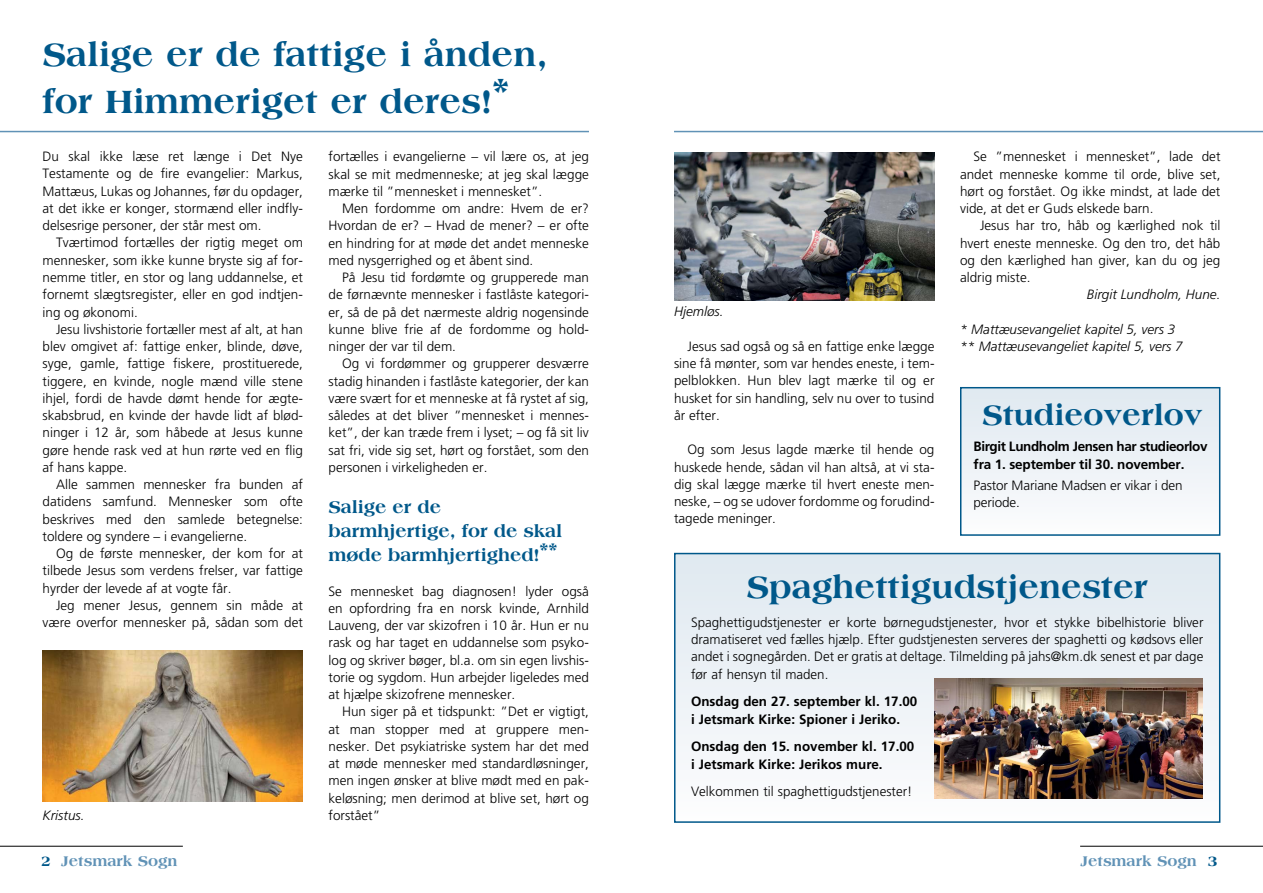
<style>
.page{position:relative;width:1263px;height:893px;background:#fff}
.page>*{position:absolute;margin:0;border:0;box-sizing:border-box;transform-origin:0 0}
.t1{font:800 34.5px/46.5px "Americana";color:#00588a}
.t2{font:800 33px "Americana";color:#00588a}
.t3{font:800 30px "Americana";color:#00588a}
.t4{font:800 18px/24px "Americana";color:#00588a}
.t5{font:800 15px "Americana";color:#6092b6}
.t6{font:300 13.5px/17.2px "Frutiger";color:#000;text-align:justify}
.t7{font:700 13.5px/17.2px "Frutiger";color:#000}
.t8{font:italic 300 13.5px/17.2px "Frutiger";color:#000}
.t9{font:700 13.5px/17.2px "Frutiger";letter-spacing:-.03em;color:#000}
.s1{color:#00588a}
</style>
<div class="page">
<hr style="left:0;top:846px;width:183px;height:1px;background:#000">
<hr style="left:0;top:131px;width:589px;height:1px;background:#6092b6">
<hr style="left:674px;top:131px;width:589px;height:1px;background:#6092b6">
<hr style="left:1080px;top:846px;width:183px;height:1px;background:#000">
<img style="left:43px;top:651px;width:260px;height:151px">
<div style="left:675px;top:554px;width:545px;height:268px;background:linear-gradient(to bottom,#dfe8f0,#fcfcfd)"></div>
<div style="left:674px;top:553px;width:546px;height:270px;border:2px solid #00588a"></div>
<div style="left:961px;top:388px;width:259px;height:147px;background:linear-gradient(to bottom,#dfe8f0,#fcfcfd)"></div>
<div style="left:960px;top:387px;width:260px;height:149px;border:2px solid #00588a"></div>
<img style="left:934px;top:678px;width:268px;height:121px">
<img style="left:674px;top:152px;width:260px;height:149px">
<h1 class="t1" style="left:43px;top:31px;width:507px">Salige er de fattige i ånden, for Himmeriget er deres!*</h1>
<p class="t6" style="left:43px;top:148px;width:262px">Du skal ikke læse ret længe i Det Nye Testamente og de fire evangelier: Markus, Mattæus, Lukas og Johannes, før du opdager, at det ikke er konger, stormænd eller indfly&shy;delsesrige personer, der står mest om.</p>
<p class="t6" style="left:43px;top:234px;width:262px;text-indent:14px">Tværtimod fortælles der rigtig meget om mennesker, som ikke kunne bryste sig af for&shy;nemme titler, en stor og lang uddannelse, et fornemt slægtsregister, eller en god indtjen&shy;ing og økonomi.</p>
<p class="t6" style="left:43px;top:320px;width:262px;text-indent:14px">Jesu livshistorie fortæller mest af alt, at han blev omgivet af: fattige enker, blinde, døve, syge, gamle, fattige fiskere, prostituerede, tiggere, en kvinde, nogle mænd ville stene ihjel, fordi de havde dømt hende for ægte&shy;skabsbrud, en kvinde der havde lidt af blød&shy;ninger i 12 år, som håbede at Jesus kunne gøre hende rask ved at hun rørte ved en flig af hans kappe.</p>
<p class="t6" style="left:43px;top:476px;width:262px;text-indent:14px">Alle sammen mennesker fra bunden af datidens samfund. Mennesker som ofte beskrives med den samlede betegnelse: toldere og syndere – i evangelierne.</p>
<p class="t6" style="left:43px;top:545px;width:262px;text-indent:14px">Og de første mennesker, der kom for at tilbede Jesus som verdens frelser, var fattige hyrder der levede af at vogte får.</p>
<p class="t6" style="left:43px;top:596px;width:262px;text-align:right">Jeg mener Jesus, gennem sin måde at være overfor mennesker på, sådan som det</p>
<p class="t8" style="left:43px;top:807px;width:43px">Kristus.</p>
<p class="t5" style="left:41px;top:852px;width:138px"><span class="s1">2</span> Jetsmark Sogn</p>
<p class="t6" style="left:328px;top:148px;width:262px">fortælles i evangelierne – vil lære os, at jeg skal se mit medmenneske; at jeg skal lægge mærke til ”mennesket i mennesket”.</p>
<p class="t6" style="left:328px;top:200px;width:262px;text-indent:14px">Men fordomme om andre: Hvem de er?<br>Hvordan de er? – Hvad de mener? – er ofte en hindring for at møde det andet menneske med nysgerrighed og et åbent sind.</p>
<p class="t6" style="left:328px;top:269px;width:262px;text-indent:14px">På Jesu tid fordømte og grupperede man de førnævnte mennesker i fastlåste kategori&shy;er, så de på det nærmeste aldrig nogensinde kunne blive frie af de fordomme og hold&shy;ninger der var til dem.</p>
<p class="t6" style="left:328px;top:355px;width:262px;text-indent:14px">Og vi fordømmer og grupperer desværre stadig hinanden i fastlåste kategorier, der kan være svært for et menneske at få rystet af sig, således at det bliver ”mennesket i mennes&shy;ket”, der kan træde frem i lyset; – og få sit liv sat fri, vide sig set, hørt og forstået, som den personen i virkeligheden er.</p>
<h3 class="t4" style="left:328px;top:495px;width:235px">Salige er de barmhjertige, for de skal møde barmhjertighed!**</h3>
<p class="t6" style="left:328px;top:582px;width:262px">Se mennesket bag diagnosen! lyder også en opfordring fra en norsk kvinde, Arnhild Lauveng, der var skizofren i 10 år. Hun er nu rask og har taget en uddannelse som psyko&shy;log og skriver bøger, bl.a. om sin egen livshis&shy;torie og sygdom. Hun arbejder ligeledes med at hjælpe skizofrene mennesker.</p>
<p class="t6" style="left:328px;top:703px;width:262px;text-indent:14px">Hun siger på et tidspunkt: ”Det er vigtigt, at man stopper med at gruppere men&shy;nesker. Det psykiatriske system har det med at møde mennesker med standardløsninger, men ingen ønsker at blive mødt med en pak&shy;keløsning; men derimod at blive set, hørt og forstået”</p>
<p class="t8" style="left:674px;top:303px;width:51px">Hjemløs.</p>
<p class="t6" style="left:674px;top:338px;width:262px;text-indent:14px">Jesus sad også og så en fattige enke lægge sine få mønter, som var hendes eneste, i tem&shy;pelblokken. Hun blev lagt mærke til og er husket for sin handling, selv nu over to tusind år efter.</p>
<p class="t6" style="left:674px;top:441px;width:262px;text-indent:14px">Og som Jesus lagde mærke til hende og huskede hende, sådan vil han altså, at vi sta&shy;dig skal lægge mærke til hvert eneste men&shy;neske, – og se udover fordomme og forudind&shy;tagede meninger.</p>
<p class="t6" style="left:960px;top:148px;width:262px;text-indent:14px">Se ”mennesket i mennesket”, lade det andet menneske komme til orde, blive set, hørt og forstået. Og ikke mindst, at lade det vide, at det er Guds elskede barn.</p>
<p class="t6" style="left:960px;top:217px;width:262px;text-indent:20px">Jesus har tro, håb og kærlighed nok til hvert eneste menneske. Og den tro, det håb og den kærlighed han giver, kan du og jeg aldrig miste.</p>
<p class="t8" style="left:1087px;top:286px;width:135px">Birgit Lundholm, Hune.</p>
<p class="t8" style="left:960px;top:320px;width:224px">* Mattæusevangeliet kapitel 5, vers 3 ** Mattæusevangeliet kapitel 5, vers 7</p>
<h3 class="t3" style="left:982px;top:398px;width:222px">Studieoverlov</h3>
<p class="t9" style="left:973px;top:438px;width:236px">Birgit Lundholm Jensen har studieorlov fra 1. september til 30. november.</p>
<p class="t6" style="left:973px;top:477px;width:211px">Pastor Mariane Madsen er vikar i den periode.</p>
<h2 class="t2" style="left:746px;top:567px;width:403px">Spaghettigudstjenester</h2>
<p class="t6" style="left:691px;top:613px;width:514px">Spaghettigudstjenester er korte børnegudstjenester, hvor et stykke bibelhistorie bliver dramatiseret ved fælles hjælp. Efter gudstjenesten serveres der spaghetti og kødsovs eller andet i sognegården. Det er gratis at deltage. Tilmelding på jahs@km.dk senest et par dage før af hensyn til maden.</p>
<p class="t7" style="left:691px;top:693px;width:228px">Onsdag den 27. september kl. 17.00 i Jetsmark Kirke: Spioner i Jeriko.</p>
<p class="t7" style="left:691px;top:738px;width:225px">Onsdag den 15. november kl. 17.00 i Jetsmark Kirke: Jerikos mure.</p>
<p class="t6" style="left:691px;top:783px;width:223px">Velkommen til spaghettigudstjenester!</p>
<p class="t5" style="left:1080px;top:852px;width:139px">Jetsmark Sogn <span class="s1">3</span></p>
</div>
